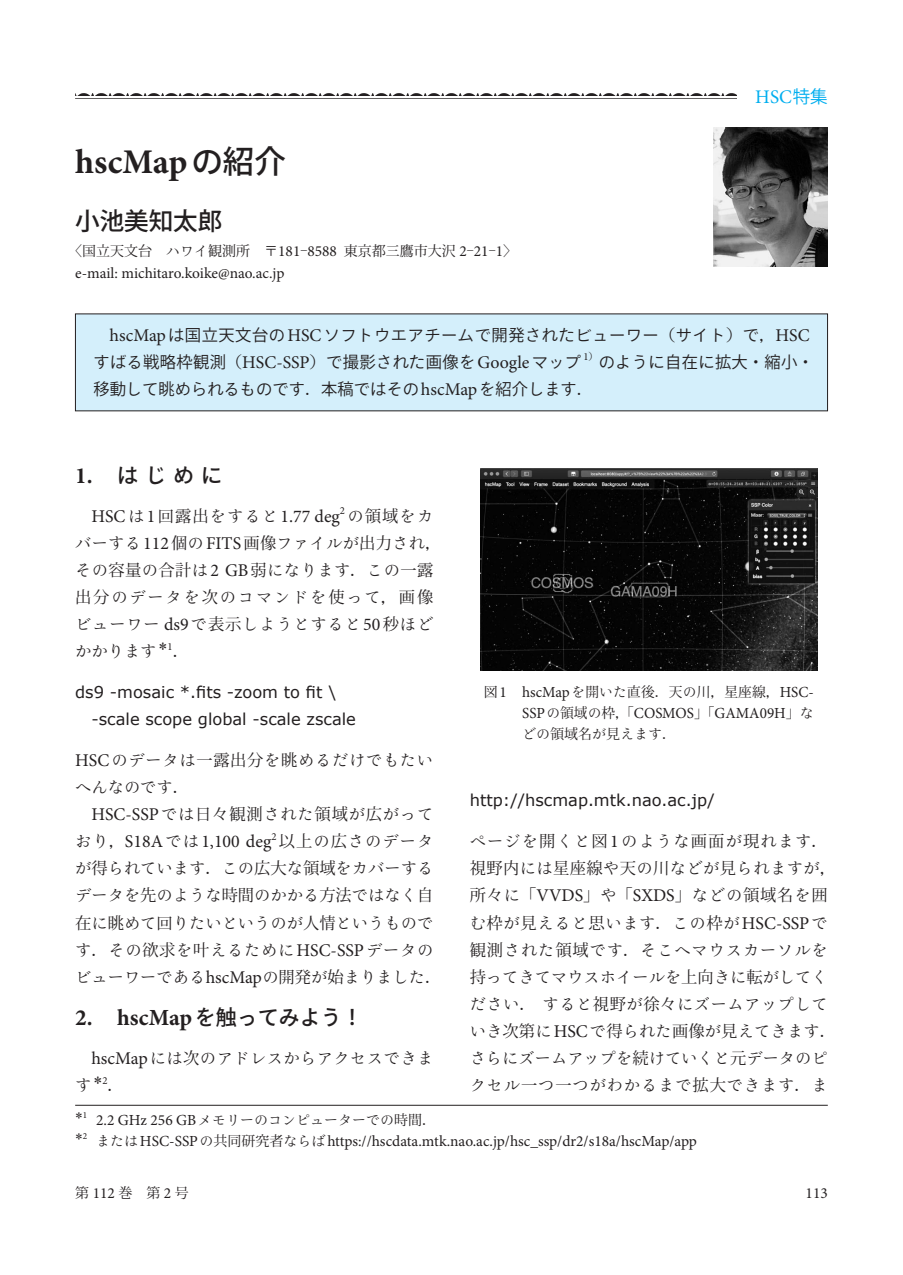
<style>
.page{position:relative;width:903px;height:1275px;background:#fff}
.page>*{position:absolute;margin:0;border:0;box-sizing:border-box;transform-origin:0 0}
.t1{font:700 34.65px "Minion Pro";color:#231f20}
.t2{font:500 24.5px "Koz Go Pro";color:#231f20}
.t3{font:700 23.1px "Minion Pro";color:#231f20}
.t4{font:500 21px "Ryo Gothic Plus N";color:#231f20}
.t5{font:19.25px "Minion Pro";color:#00aeef}
.t6{font:17.85px "Minion Pro";color:#231f20}
.t7{font:16.28px/27.1px "Ryo Text Plus N";letter-spacing:.025em;color:#231f20}
.t8{font:16.28px/27.1px "Ryo Text Plus N";color:#231f20}
.t9{font:16.28px/27.1px "Ryo Text Plus N";letter-spacing:.05em;color:#231f20}
.t10{font:16.28px/27.1px "Verdana";color:#231f20}
.t11{font:16.28px "Ryo Gothic Plus N";letter-spacing:.03em;color:#231f20}
.t12{font:16.28px/27.1px "Ryo Text Plus N";letter-spacing:.07em;color:#231f20}
.t13{font:16.28px "Ryo Gothic Plus N";color:#231f20}
.t14{font:16.28px "Koz Min Pro";color:#231f20}
.t15{font:16.28px "Koz Go Pro";color:#231f20}
.t16{font:15.4px "Minion Pro";color:#231f20}
.t17{font:15.4px "Times New Roman";color:#231f20}
.t18{font:14px "Koz Min Pro";color:#231f20}
.t19{font:14px "Ryo Text Plus N";color:#231f20}
.t20{font:10.67px "Minion Pro";color:#231f20}
.s1{font-family:"Ryo Gothic Plus N";font-weight:500;font-size:31.5px}
.s2{font-family:"Koz Go Pro";font-weight:500;font-size:31.5px}
.s3{font-family:"Ryo Text Plus N"}
.s4{font-family:"Minion Pro";font-size:15.4px}
.s5{font-family:"Koz Go Pro";font-size:17.5px}
.s6{font-family:"Minion Pro";font-size:17.85px}
.s7{font-family:"Koz Go Pro"}
.s8{font-family:"Koz Min Pro"}
.s9{font-family:"Ryo Gothic Plus N";font-size:16.28px}
.s10{font-family:"Koz Go Pro";font-size:16.28px}
.s11{font-family:"Koz Min Pro";font-size:16.28px}
.s12{font-family:"Koz Min Pro";font-size:9.8px}
.s13{font-family:"Ryo Gothic Plus N"}
.s14{font-family:"Minion Pro";font-weight:700;font-size:23.1px}
.s15{font-family:"Ryo Text Plus N";font-size:16.28px}
.s16{font-family:"Times New Roman";font-size:17.85px}
.s17{font-family:"Ryo Gothic Plus N";font-weight:500;font-size:21px}
.s18{font-family:"Koz Go Pro";font-weight:500;font-size:21px}
.s19{font-family:"Ryo Text Plus N";font-size:14px}
.s20{font-family:"Koz Min Pro";font-size:14px}
.s21{font-family:"Times New Roman";font-size:15.4px}
</style>
<div class="page">
<div style="left:75px;top:314px;width:753px;height:97px;background:#d4effb"></div>
<img style="left:714px;top:127px;width:114px;height:139px">
<hr style="left:75px;top:1105px;width:753px;height:1px;background:#231f20">
<img style="left:480px;top:469px;width:337px;height:201px">
<img style="left:75px;top:94px;width:662px;height:2px">
<h1 class="t1" style="left:75px;top:137px;width:212px">hscMap<span class="s1">の</span><span class="s2">紹介</span></h1>
<h2 class="t2" style="left:75px;top:205px;width:149px">小池美知太郎</h2>
<p class="t18" style="left:68px;top:241px;width:450px">〈国立天文台　<span class="s3">ハワイ</span>観測所　〒<span class="s4">181</span>‒<span class="s4">8588</span> 東京都三鷹市大沢 <span class="s4">2</span>‒<span class="s4">21</span>‒<span class="s4">1</span>〉</p>
<p class="t16" style="left:75px;top:263px;width:211px">e-mail: michitaro.koike@nao.ac.jp</p>
<p class="t5" style="left:755px;top:84px;width:74px">HSC<span class="s5">特集</span></p>
<p class="t11" style="left:110px;top:325px;width:701px"><span class="s6">hscMap</span>は<span class="s7">国立天文台</span>の<span class="s6">HSC</span>ソフトウエアチームで<span class="s7">開発</span>されたビューワー<span class="s8">（</span>サイト<span class="s8">）</span>で<span class="s8">，</span><span class="s6">HSC</span></p>
<p class="t6" style="left:93px;top:350px;width:489px"><span class="s9">すばる</span><span class="s10">戦略枠観測</span><span class="s11">（</span>HSC-SSP<span class="s11">）</span><span class="s9">で</span><span class="s10">撮影</span><span class="s9">された</span><span class="s10">画像</span><span class="s9">を</span>Google<span class="s9">マップ</span></p>
<p class="t20" style="left:583px;top:350px;width:16px">1<span class="s12">）</span></p>
<p class="t15" style="left:599px;top:351px;width:216px"><span class="s13">のように</span>自在<span class="s13">に</span>拡大<span class="s8">・</span>縮小<span class="s8">・</span></p>
<p class="t13" style="left:93px;top:379px;width:501px"><span class="s7">移動</span>して<span class="s7">眺</span>められるものです<span class="s8">．</span><span class="s7">本稿</span>ではその<span class="s6">hscMap</span>を<span class="s7">紹介</span>します<span class="s8">．</span></p>
<p class="t4" style="left:75px;top:462px;width:148px"><span class="s14">1.</span> はじめに</p>
<p class="t6" style="left:91px;top:504px;width:343px">HSC<span class="s15">は</span>1<span class="s11">回露出</span><span class="s15">をすると</span>1.77 deg<sup>2</sup> <span class="s15">の</span><span class="s11">領域</span><span class="s15">をカ</span></p>
<p class="t9" style="left:75px;top:529px;width:368px">バーする<span class="s6">112</span><span class="s8">個</span>の<span class="s6">FITS</span><span class="s8">画像</span>ファイルが<span class="s8">出力</span>され<span class="s8">，</span>その<span class="s8">容量</span>の<span class="s8">合計</span>は<span class="s6">2 GB</span><span class="s8">弱</span>になります<span class="s8">．</span>この<span class="s8">一露出分</span>のデータを<span class="s8">次</span>のコマンドを<span class="s8">使</span>って<span class="s8">，画像</span>ビューワー <span class="s6">ds9</span>で<span class="s8">表示</span>しようとすると<span class="s6">50</span><span class="s8">秒</span>ほどかかります<span class="s16">*</span><sup>1</sup><span class="s8">．</span></p>
<p class="t10" style="left:91px;top:678px;width:266px;text-indent:-16px">ds9 -mosaic *.fits -zoom to fit \ -scale scope global -scale zscale</p>
<p class="t7" style="left:75px;top:746px;width:360px"><span class="s6">HSC</span>のデータは<span class="s8">一露出分</span>を<span class="s8">眺</span>めるだけでもたいへんなのです<span class="s8">．</span></p>
<p class="t7" style="left:91px;top:801px;width:343px"><span class="s6">HSC-SSP</span>では<span class="s8">日々観測</span>された<span class="s8">領域</span>が<span class="s8">広</span>がって</p>
<p class="t6" style="left:75px;top:829px;width:360px"><span class="s15">おり</span><span class="s11">，</span>S18A<span class="s15">では</span>1,100 deg<sup>2</sup> <span class="s11">以上</span><span class="s15">の</span><span class="s11">広</span><span class="s15">さのデータ</span></p>
<p class="t8" style="left:75px;top:855px;width:368px">が<span class="s8">得</span>られています<span class="s8">．</span>この<span class="s8">広大</span>な<span class="s8">領域</span>をカバーするデータを<span class="s8">先</span>のような<span class="s8">時間</span>のかかる<span class="s8">方法</span>ではなく<span class="s8">自在</span>に<span class="s8">眺</span>めて<span class="s8">回</span>りたいというのが<span class="s8">人情</span>というものです<span class="s8">．</span>その<span class="s8">欲求</span>を<span class="s8">叶</span>えるために<span class="s6">HSC-SSP</span>データのビューワーである<span class="s6">hscMap</span>の<span class="s8">開発</span>が<span class="s8">始</span>まりました<span class="s8">．</span></p>
<h3 class="t3" style="left:75px;top:1002px;width:289px">2. hscMap<span class="s17">を</span><span class="s18">触</span><span class="s17">ってみよう</span><span class="s18">！</span></h3>
<p class="t7" style="left:75px;top:1045px;width:360px;text-indent:16px"><span class="s6">hscMap</span>には<span class="s8">次</span>のアドレスからアクセスできます<span class="s16">*</span><sup>2</sup><span class="s8">．</span></p>
<p class="t18" style="left:484px;top:682px;width:332px">図<span class="s4">1 hscMap</span><span class="s3">を</span>開<span class="s3">いた</span>直後．天<span class="s3">の</span>川，星座線，<span class="s4">HSC-</span></p>
<p class="t16" style="left:522px;top:702px;width:293px">SSP<span class="s19">の</span><span class="s20">領域</span><span class="s19">の</span><span class="s20">枠，「</span>COSMOS<span class="s20">」「</span>GAMA09H<span class="s20">」</span><span class="s19">な</span></p>
<p class="t19" style="left:522px;top:725px;width:155px">どの<span class="s8">領域名</span>が<span class="s8">見</span>えます<span class="s8">．</span></p>
<p class="t10" style="left:470px;top:786px;width:247px">http://hscmap.mtk.nao.ac.jp/</p>
<p class="t12" style="left:470px;top:828px;width:368px">ページを<span class="s8">開</span>くと<span class="s8">図</span><span class="s6">1</span>のような<span class="s8">画面</span>が<span class="s8">現</span>れます<span class="s8">．視野内</span>には<span class="s8">星座線</span>や<span class="s8">天</span>の<span class="s8">川</span>などが<span class="s8">見</span>られますが<span class="s8">，</span></p>
<p class="t14" style="left:470px;top:884px;width:360px">所々<span class="s3">に</span>「<span class="s6">VVDS</span>」<span class="s3">や</span>「<span class="s6">SXDS</span>」<span class="s3">などの</span>領域名<span class="s3">を</span>囲</p>
<p class="t7" style="left:470px;top:909px;width:368px">む<span class="s8">枠</span>が<span class="s8">見</span>えると<span class="s8">思</span>います<span class="s8">．</span>この<span class="s8">枠</span>が<span class="s6">HSC-SSP</span>で<span class="s8">観測</span>された<span class="s8">領域</span>です<span class="s8">．</span>そこへマウスカーソルを<span class="s8">持</span>ってきてマウスホイールを<span class="s8">上向</span>きに<span class="s8">転</span>がしてください<span class="s8">．</span>すると<span class="s8">視野</span>が<span class="s8">徐々</span>にズームアップしていき<span class="s8">次第</span>に<span class="s6">HSC</span>で<span class="s8">得</span>られた<span class="s8">画像</span>が<span class="s8">見</span>えてきます<span class="s8">．</span>さらにズームアップを<span class="s8">続</span>けていくと<span class="s8">元</span>データのピクセル<span class="s8">一</span>つ<span class="s8">一</span>つがわかるまで<span class="s8">拡大</span>できます<span class="s8">．</span>ま</p>
<p class="t19" style="left:75px;top:1111px;width:362px"><span class="s21">*</span><sup>1</sup> <span class="s4">2.2 GHz 256 GB</span>メモリーのコンピューターでの<span class="s8">時間．</span></p>
<p class="t17" style="left:75px;top:1129px;width:14px">*<sup>2</sup></p>
<p class="t16" style="left:96px;top:1130px;width:602px"><span class="s19">または</span>HSC-SSP<span class="s19">の</span><span class="s20">共同研究者</span><span class="s19">ならば</span>https://hscdata.mtk.nao.ac.jp/hsc_ssp/dr2/s18a/hscMap/app</p>
<p class="t18" style="left:75px;top:1183px;width:115px">第 <span class="s4">112</span> 巻　第 <span class="s4">2</span> 号</p>
<p class="t16" style="left:805px;top:1182px;width:24px">113</p>
</div>
